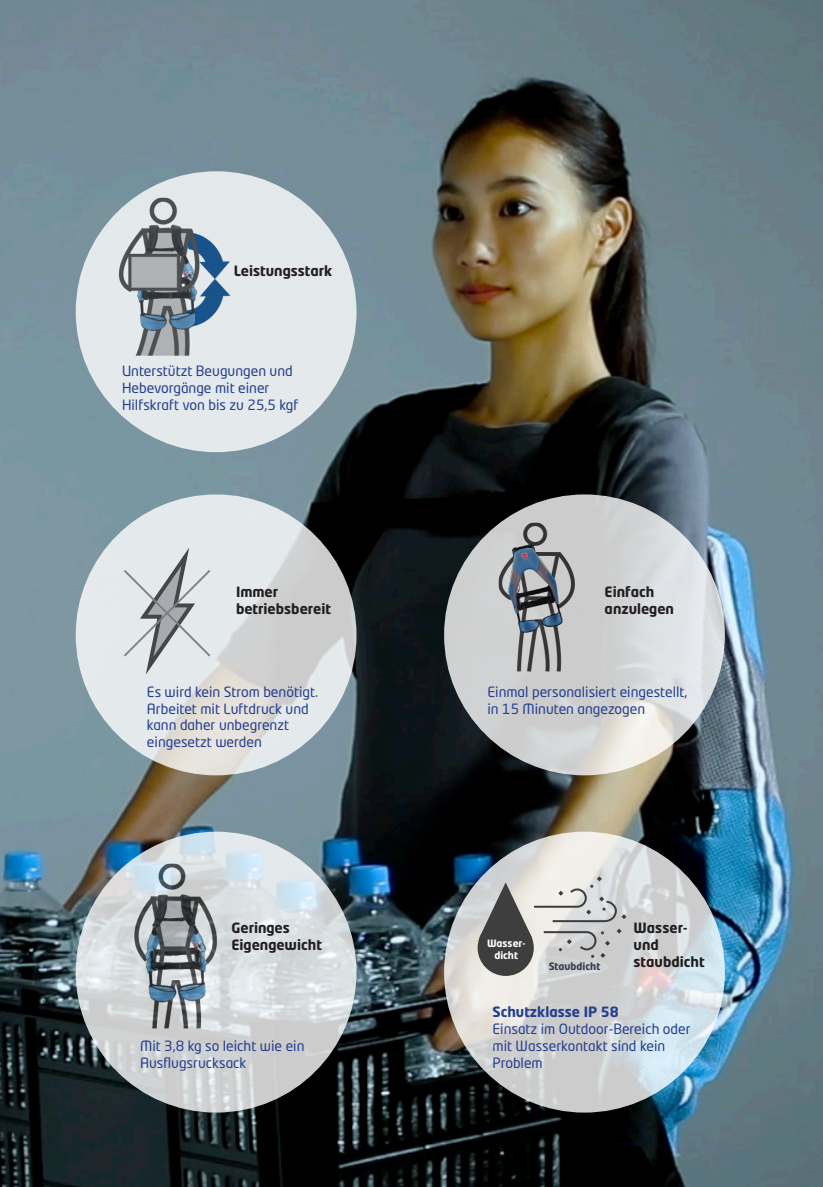
<style>
.page{position:relative;width:823px;height:1187px;background:#fff}
.page>*{position:absolute;margin:0;border:0;box-sizing:border-box;transform-origin:0 0}
.t1{font:14px/16.8px "Neo Tech Pro";color:#253f8e}
.t2{font:700 14px "Neo Tech Pro";color:#231f20}
.t3{font:700 14px "Neo Tech Pro";color:#253f8e}
.t4{font:700 10px "Neo Tech Pro";color:#fff}
.t5{font:700 10px "Neo Tech Pro";color:#393950}
</style>
<div class="page">
<img style="left:0;top:0;width:823px;height:1186px">
<div style="left:77px;top:172px;width:278px;height:279px;background:#e4e9eb;border-radius:50%"></div>
<img style="left:106px;top:197px;width:125px;height:159px">
<svg style="left:77px;top:495px;width:278px;height:279px;background:#dde0e0"></svg>
<svg style="left:77px;top:832px;width:278px;height:279px;background:#d6dadd"></svg>
<img style="left:114px;top:863px;width:105px;height:165px">
<svg style="left:445px;top:495px;width:278px;height:279px;background:#d5d6d7"></svg>
<img style="left:498px;top:522px;width:80px;height:149px">
<svg style="left:445px;top:832px;width:278px;height:279px;background:#d6d9da"></svg>
<svg style="left:122px;top:538px;width:90px;height:145px;background:#ced3d6"></svg>
<div style="left:477px;top:919px;width:57px;height:56px;background:#3e3e3f;border-radius:50%"></div>
<svg style="left:479px;top:876px;width:147px;height:81px;background:#b3b3b2"></svg>
<p class="t2" style="left:234px;top:262px;width:100px">Leistungsstark</p>
<p class="t1" style="left:122px;top:362px;width:172px">Unterstützt Beugungen und</p>
<p class="t1" style="left:122px;top:379px;width:149px">Hebevorgänge mit einer</p>
<p class="t1" style="left:122px;top:396px;width:178px">Hilfskraft von bis zu 25,5 kgf</p>
<p class="t2" style="left:236px;top:582px;width:44px">Immer</p>
<p class="t2" style="left:236px;top:599px;width:97px">betriebsbereit</p>
<p class="t1" style="left:147px;top:682px;width:173px">Es wird kein Strom benötigt.</p>
<p class="t1" style="left:147px;top:699px;width:163px">Arbeitet mit Luftdruck und</p>
<p class="t1" style="left:147px;top:716px;width:144px">kann daher unbegrenzt</p>
<p class="t1" style="left:147px;top:733px;width:116px">eingesetzt werden</p>
<p class="t2" style="left:231px;top:918px;width:60px">Geringes</p>
<p class="t2" style="left:231px;top:935px;width:92px">Eigengewicht</p>
<p class="t1" style="left:140px;top:1036px;width:166px">Mit 3,8 kg so leicht wie ein</p>
<p class="t1" style="left:140px;top:1053px;width:108px">Ausflugsrucksack</p>
<p class="t2" style="left:604px;top:582px;width:51px">Einfach</p>
<p class="t2" style="left:604px;top:599px;width:71px">anzulegen</p>
<p class="t1" style="left:487px;top:682px;width:201px">Einmal personalisiert eingestellt, in 15 Minuten angezogen</p>
<p class="t4" style="left:487px;top:936px;width:40px">Wasser-</p>
<p class="t4" style="left:494px;top:948px;width:25px">dicht</p>
<p class="t5" style="left:549px;top:959px;width:53px">Staubdicht</p>
<p class="t2" style="left:633px;top:918px;width:55px">Wasser-</p>
<p class="t2" style="left:633px;top:935px;width:27px">und</p>
<p class="t2" style="left:633px;top:952px;width:73px">staubdicht</p>
<p class="t3" style="left:492px;top:1002px;width:128px">Schutzklasse IP 58</p>
<p class="t1" style="left:492px;top:1019px;width:200px">Einsatz im Outdoor-Bereich oder mit Wasserkontakt sind kein<br>Problem</p>
</div>
